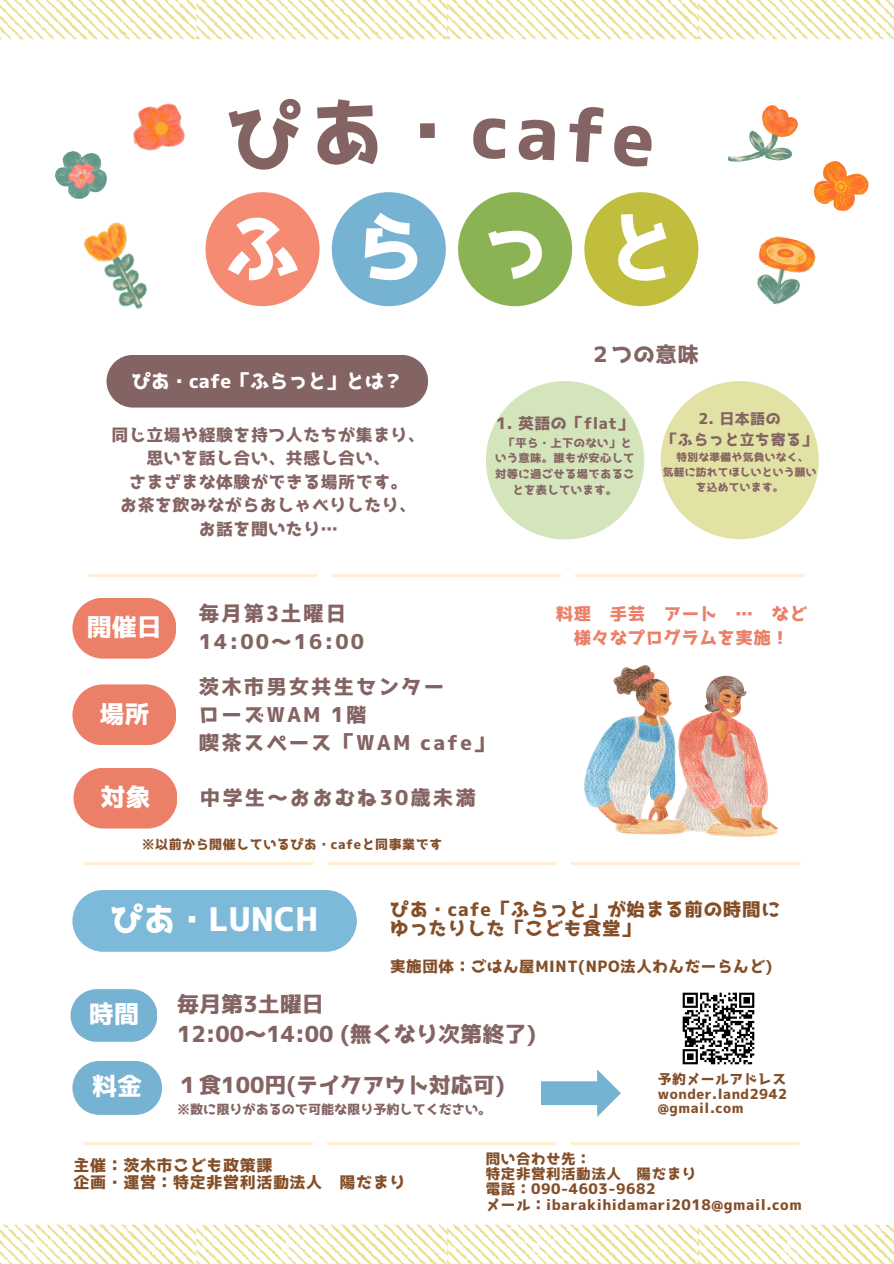
<style>
.page{position:relative;width:894px;height:1264px;background:#fff}
.page>*{position:absolute;margin:0;border:0;box-sizing:border-box;transform-origin:0 0}
.t1{font:74.85px "Generic 0";color:#fff}
.t2{font:74.7px "Generic 2";color:#846462}
.t3{font:32.55px "Generic 0";color:#fff}
.t4{font:25.05px "Generic 0";color:#fff}
.t5{font:22.05px/30.5px "Generic 2";color:#846462}
.t6{font:21.3px "Generic 2";letter-spacing:.03em;color:#846462}
.t7{font:20.4px/44.5px "Generic 2";letter-spacing:.1em;color:#846462}
.t8{font:20.4px "Generic 1";letter-spacing:.1em;color:#846462}
.t9{font:19.05px "Generic 0";color:#fff}
.t10{font:18.6px/19.2px "Generic 3";letter-spacing:.035em;color:#844f28}
.t11{font:17.4px/23.7px "Generic 4";letter-spacing:.03em;color:#eb7f67;text-align:center}
.t12{font:16.95px/23.5px "Generic 2";letter-spacing:.03em;color:#846462;text-align:center}
.t13{font:16.05px/17px "Generic 3";letter-spacing:.035em;color:#844f28}
.t14{font:15.9px "Generic 2";letter-spacing:.03em;color:#846462}
.t15{font:15.6px "Generic 3";letter-spacing:.035em;color:#844f28}
.t16{font:15px/20.7px "Generic 2";letter-spacing:.03em;color:#846462;text-align:center}
.t17{font:14.55px/15.1px "Generic 3";letter-spacing:.035em;color:#844f28}
.t18{font:13.8px/14.2px "Generic 3";letter-spacing:.035em;color:#844f28;text-align:justify}
.t19{font:13.05px "Generic 3";letter-spacing:.035em;color:#844f28}
.t20{font:13.05px "Generic 2";color:#846462}
.t21{font:11.25px/15.8px "Generic 2";letter-spacing:.03em;color:#846462;text-align:center}
.t22{font:10.65px/14.9px "Generic 2";letter-spacing:.03em;color:#846462;text-align:center}
</style>
<div class="page">
<hr style="left:90px;top:574px;width:226px;height:3px;background:#fff0d4">
<hr style="left:333px;top:574px;width:226px;height:3px;background:#fff0d4">
<hr style="left:576px;top:574px;width:226px;height:3px;background:#fff0d4">
<svg style="left:0;top:0;width:893px;height:39px"></svg>
<svg style="left:0;top:1224px;width:893px;height:39px"></svg>
<img style="left:83px;top:222px;width:65px;height:87px">
<img style="left:56px;top:152px;width:50px;height:46px">
<img style="left:133px;top:103px;width:52px;height:48px">
<img style="left:584px;top:665px;width:193px;height:171px">
<div style="left:485px;top:381px;width:159px;height:158px;background:#d4e5bc;border-radius:50%"></div>
<div style="left:660px;top:381px;width:158px;height:158px;background:#e3e2a5;border-radius:50%"></div>
<img style="left:728px;top:105px;width:69px;height:56px">
<img style="left:757px;top:236px;width:59px;height:69px">
<img style="left:814px;top:161px;width:53px;height:50px">
<div style="left:205px;top:192px;width:114px;height:114px;background:#f68b73;border-radius:50%"></div>
<div style="left:332px;top:192px;width:113px;height:114px;background:#76b2d2;border-radius:50%"></div>
<div style="left:458px;top:192px;width:114px;height:114px;background:#8bb253;border-radius:50%"></div>
<div style="left:584px;top:192px;width:114px;height:114px;background:#c2be3d;border-radius:50%"></div>
<svg style="left:72px;top:598px;width:104px;height:60px;background:#ed8e79"></svg>
<svg style="left:72px;top:684px;width:104px;height:61px;background:#ed8f7a"></svg>
<svg style="left:85px;top:862px;width:227px;height:3px"></svg>
<svg style="left:328px;top:862px;width:227px;height:3px"></svg>
<svg style="left:571px;top:862px;width:227px;height:3px"></svg>
<div style="left:106px;top:355px;width:322px;height:52px;background:#846462"></div>
<div style="left:72px;top:890px;width:285px;height:61px;background:#7db9d9"></div>
<svg style="left:70px;top:989px;width:87px;height:52px;background:#87bbd7"></svg>
<div style="left:72px;top:1060px;width:90px;height:54px;background:#76b2d2;border-radius:27px"></div>
<svg style="left:541px;top:1069px;width:79px;height:47px"></svg>
<svg style="left:85px;top:1142px;width:226px;height:3px"></svg>
<svg style="left:328px;top:1142px;width:226px;height:3px"></svg>
<svg style="left:571px;top:1142px;width:226px;height:3px"></svg>
<svg style="left:73px;top:768px;width:104px;height:60px;background:#ed8e79"></svg>
<img style="left:682px;top:992px;width:73px;height:73px">
<h2 class="t2" style="left:390px;top:94px;width:77px">・</h2>
<h1 class="t1" style="left:225px;top:211px;width:455px">ふらっと</h1>
<p class="t9" style="left:132px;top:371px;width:272px">ぴあ・cafe「ふらっと」とは？</p>
<p class="t12" style="left:111px;top:423px;width:315px">同じ⽴場や経験を持つ⼈たちが集まり、思いを話し合い、共感し合い、<br>さまざまな体験ができる場所です。<br>お茶を飲みながらおしゃべりしたり、お話を聞いたり…</p>
<p class="t6" style="left:589px;top:344px;width:111px">２つの意味</p>
<p class="t14" style="left:496px;top:416px;width:139px">1. 英語の「flat」</p>
<p class="t21" style="left:495px;top:435px;width:141px">̶「平ら・上下のない」という意味。誰もが安⼼して対等に過ごせる場であることを表しています。</p>
<p class="t16" style="left:662px;top:409px;width:156px">2. ⽇本語の<br>「ふらっと⽴ち寄る」</p>
<p class="t22" style="left:662px;top:450px;width:155px">̶特別な準備や気負いなく、<br>気軽に訪れてほしいという願いを込めています。</p>
<h3 class="t4" style="left:87px;top:614px;width:77px">開催⽇</h3>
<h3 class="t4" style="left:99px;top:701px;width:52px">場所</h3>
<h3 class="t4" style="left:100px;top:784px;width:52px">対象</h3>
<p class="t8" style="left:199px;top:603px;width:149px">毎月第3土曜日</p>
<p class="t7" style="left:199px;top:620px;width:247px">14:00∼16:00<br>茨⽊市男⼥共⽣センター</p>
<p class="t7" style="left:199px;top:701px;width:297px;line-height:28.2px">ローズWAM 1階<br>喫茶スペース「WAM cafe」</p>
<p class="t7" style="left:200px;top:776px;width:277px">中学⽣∼おおむね30歳未満</p>
<p class="t19" style="left:142px;top:837px;width:302px">※以前から開催しているぴあ・cafeと同事業です</p>
<p class="t11" style="left:555px;top:602px;width:253px">料理 ⼿芸 アート … など様々なプログラムを実施！</p>
<h3 class="t3" style="left:111px;top:903px;width:209px">ぴあ・LUNCH</h3>
<p class="t10" style="left:390px;top:900px;width:391px">ぴあ・cafe「ふらっと」が始まる前の時間にゆったりした「こども⾷堂」</p>
<p class="t15" style="left:390px;top:959px;width:384px">実施団体：ごはん屋MINT(NPO法⼈わんだーらんど)</p>
<h3 class="t4" style="left:89px;top:1001px;width:52px">時間</h3>
<h3 class="t4" style="left:92px;top:1073px;width:52px">料⾦</h3>
<h3 class="t5" style="left:177px;top:989px;width:360px">毎⽉第3⼟曜⽇<br>12:00∼14:00 (無くなり次第終了)</h3>
<h3 class="t5" style="left:177px;top:1070px;width:329px">１⾷100円(テイクアウト対応可)</h3>
<p class="t20" style="left:177px;top:1102px;width:315px">※数に限りがあるので可能な限り予約してください。</p>
<p class="t18" style="left:657px;top:1072px;width:131px">予約メールアドレスwonder.land2942 @gmail.com</p>
<p class="t13" style="left:73px;top:1157px;width:333px">主催：茨⽊市こども政策課<br>企画・運営：特定⾮営利活動法⼈ 陽だまり</p>
<p class="t17" style="left:485px;top:1151px;width:317px">問い合わせ先：<br>特定⾮営利活動法⼈ 陽だまり<br>電話：090-4603-9682<br>メール：ibarakihidamari2018@gmail.com</p>
</div>
